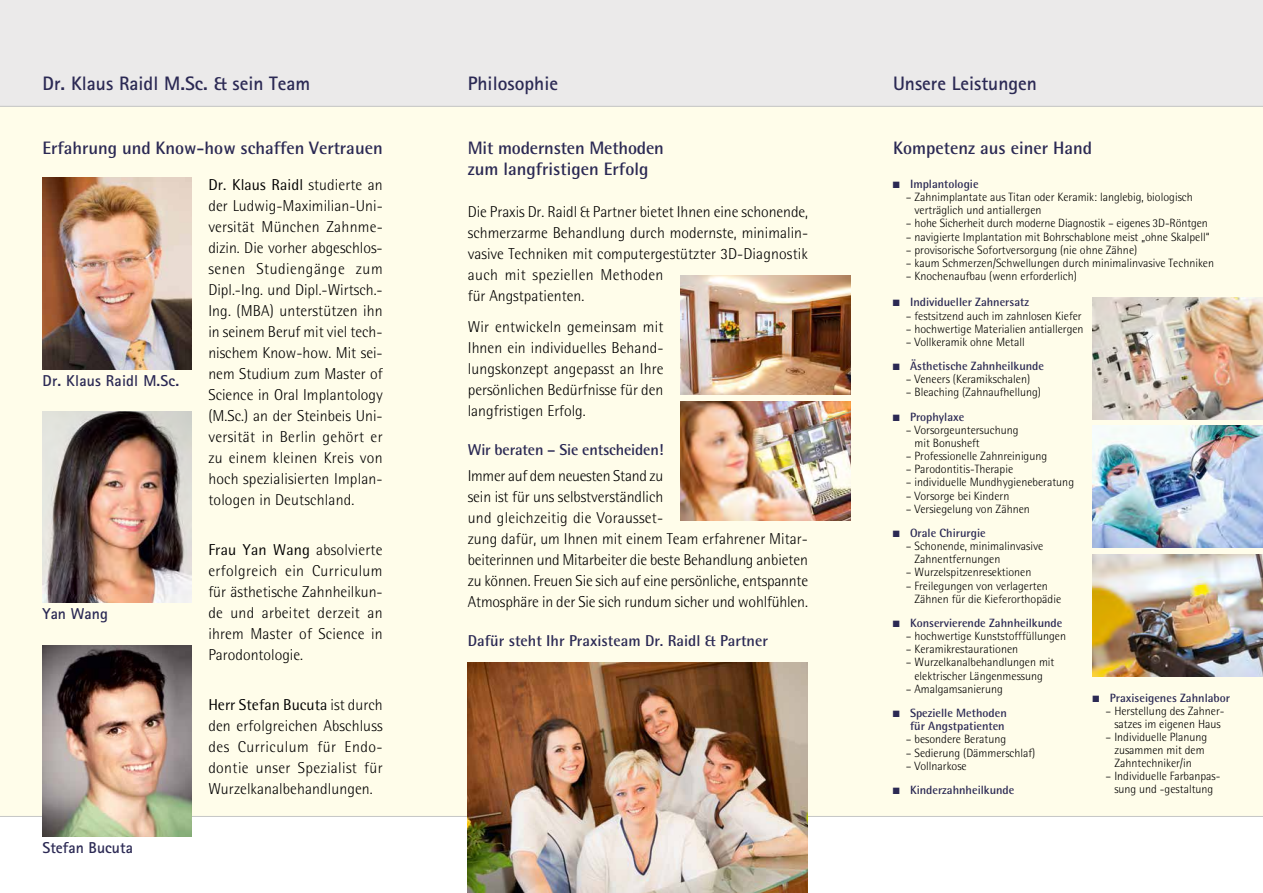
<style>
.page{position:relative;width:1263px;height:893px;background:#fff}
.page>*{position:absolute;margin:0;border:0;box-sizing:border-box;transform-origin:0 0}
.t1{font:700 19.5px "Rotis Sans Serif";color:#2b2954}
.t2{font:700 18px/21px "Rotis Semi Sans";color:#2b2954}
.t3{font:300 15.75px/21px "Rotis Semi Sans";color:#000}
.t4{font:700 15.75px "Rotis Semi Sans";color:#2b2954}
.t5{font:700 15.75px "Rotis Sans Serif";color:#2b2954}
.t6{font:300 12px/13.2px "Rotis Semi Sans";color:#000}
.t7{font:700 12px/24.3px "Rotis Semi Sans";color:#2b2954;text-align:center}
.s1{font-weight:400}
.s2{font-family:"Spe Num Mat";font-weight:400;font-size:9px}
.s3{font-weight:300;color:#000}
.s4{font-family:"Spe Num Mat";font-weight:400;font-size:9px;color:#2b2954}
.s5{font-weight:700;color:#2b2954}
</style>
<div class="page">
<div style="left:0;top:106px;width:1263px;height:710px;background:#fffdea"></div>
<div style="left:0;top:0;width:1263px;height:106px;background:#ebeaea"></div>
<hr style="left:0;top:816px;width:1263px;height:1px;background:#c5c6c6">
<hr style="left:0;top:106px;width:1263px;height:1px;background:#c5c6c6">
<img style="left:680px;top:276px;width:170px;height:119px">
<img style="left:680px;top:401px;width:170px;height:119px">
<img style="left:468px;top:662px;width:340px;height:231px">
<img style="left:43px;top:178px;width:148px;height:191px">
<img style="left:1093px;top:297px;width:170px;height:122px">
<img style="left:1093px;top:426px;width:170px;height:122px">
<img style="left:1093px;top:554px;width:170px;height:122px">
<img style="left:43px;top:411px;width:148px;height:192px">
<img style="left:43px;top:645px;width:148px;height:191px">
<p class="t1" style="left:43px;top:71px;width:269px">Dr. Klaus Raidl M.Sc. &amp; sein Team</p>
<p class="t2" style="left:43px;top:137px;width:342px">Erfahrung und Know-how schaffen Vertrauen</p>
<p class="t5" style="left:43px;top:370px;width:138px">Dr. Klaus Raidl M.Sc.</p>
<p class="t5" style="left:43px;top:604px;width:67px">Yan Wang</p>
<p class="t5" style="left:43px;top:838px;width:92px">Stefan Bucuta</p>
<p class="t3" style="left:208px;top:174px;width:176px"><span class="s1">Dr. Klaus Raidl</span> studierte an der Ludwig-Maximilian-Uni&shy;versität München Zahnme&shy;dizin. Die vorher abgeschlos&shy;senen Studiengänge zum<br>Dipl.-Ing. und Dipl.-Wirtsch.-<br>Ing. (MBA) unterstützen ihn in seinem Beruf mit viel tech&shy;nischem Know-how. Mit sei&shy;nem Studium zum Master of<br>Science in Oral Implantology (M.Sc.) an der Steinbeis Uni&shy;versität in Berlin gehört er zu einem kleinen Kreis von hoch spezialisierten Implan&shy;tologen in Deutschland.</p>
<p class="t3" style="left:208px;top:539px;width:176px;text-align:justify"><span class="s1">Frau Yan Wang</span> absolvierte erfolgreich ein Curriculum für ästhetische Zahnheilkun&shy;de und arbeitet derzeit an ihrem Master of Science in Parodontologie.</p>
<p class="t3" style="left:208px;top:694px;width:176px"><span class="s1">Herr Stefan Bucuta</span> ist durch den erfolgreichen Abschluss des Curriculum für Endo&shy;dontie unser Spezialist für<br>Wurzelkanalbehandlungen.</p>
<p class="t1" style="left:468px;top:71px;width:92px">Philosophie</p>
<p class="t2" style="left:468px;top:137px;width:198px">Mit modernsten Methoden zum langfristigen Erfolg</p>
<p class="t3" style="left:468px;top:201px;width:342px">Die Praxis Dr. Raidl &amp; Partner bietet Ihnen eine schonende, schmerzarme Behandlung durch modernste, minimalin&shy;vasive Techniken mit computergestützter 3D-Diagnostik auch mit speziellen Methoden<br>für Angstpatienten.</p>
<p class="t3" style="left:468px;top:317px;width:197px;text-align:justify">Wir entwickeln gemeinsam mit Ihnen ein individuelles Behand&shy;lungskonzept angepasst an Ihre persönlichen Bedürfnisse für den langfristigen Erfolg.</p>
<p class="t4" style="left:468px;top:440px;width:197px">Wir beraten – Sie entscheiden!</p>
<p class="t3" style="left:468px;top:465px;width:342px">Immer auf dem neuesten Stand zu<br>sein ist für uns selbstverständlich<br>und gleichzeitig die Vorausset-<br>zung dafür, um Ihnen mit einem Team erfahrener Mitar&shy;beiterinnen und Mitarbeiter die beste Behandlung anbieten zu können. Freuen Sie sich auf eine persönliche, entspannte Atmosphäre in der Sie sich rundum sicher und wohlfühlen.</p>
<p class="t4" style="left:468px;top:631px;width:302px">Dafür steht Ihr Praxisteam Dr. Raidl &amp; Partner</p>
<p class="t1" style="left:893px;top:71px;width:146px">Unsere Leistungen</p>
<p class="t2" style="left:893px;top:137px;width:201px">Kompetenz aus einer Hand</p>
<p class="t7" style="left:893px;top:172px;width:87px"><span class="s2">y</span> Implantologie</p>
<p class="t6" style="left:914px;top:191px;width:280px;text-indent:-9px">– Zahnimplantate aus Titan oder Keramik: langlebig, biologisch verträglich und antiallergen</p>
<p class="t6" style="left:906px;top:217px;width:304px">– hohe Sicherheit durch moderne Diagnostik – eigenes 3D-Röntgen</p>
<p class="t6" style="left:906px;top:230px;width:305px">– navigierte Implantation mit Bohrschablone meist „ohne Skalpell“</p>
<p class="t6" style="left:906px;top:243px;width:233px">– provisorische Sofortversorgung (nie ohne Zähne)</p>
<p class="t6" style="left:906px;top:256px;width:310px">– kaum Schmerzen/Schwellungen durch minimalinvasive Techniken</p>
<p class="t6" style="left:906px;top:269px;width:173px">– Knochenaufbau (wenn erforderlich)</p>
<p class="t7" style="left:893px;top:290px;width:137px"><span class="s2">y</span> Individueller Zahnersatz</p>
<p class="t6" style="left:906px;top:309px;width:177px">– festsitzend auch im zahnlosen Kiefer</p>
<p class="t6" style="left:906px;top:322px;width:179px">– hochwertige Materialien antiallergen</p>
<p class="t7" style="left:893px;top:329px;width:153px"><span class="s3">– Vollkeramik ohne Metall<br></span><span class="s2">y</span> Ästhetische Zahnheilkunde</p>
<p class="t6" style="left:906px;top:373px;width:126px">– Veneers (Keramikschalen)</p>
<p class="t6" style="left:893px;top:380px;width:149px;line-height:24.3px;text-indent:13px">– Bleaching (Zahnaufhellung) <span class="s4">y</span> <span class="s5">Prophylaxe</span></p>
<p class="t6" style="left:914px;top:423px;width:106px;text-indent:-9px">– Vorsorgeuntersuchung mit Bonusheft</p>
<p class="t6" style="left:906px;top:450px;width:143px">– Professionelle Zahnreinigung</p>
<p class="t6" style="left:906px;top:463px;width:109px">– Parodontitis-Therapie</p>
<p class="t6" style="left:906px;top:476px;width:170px">– individuelle Mundhygieneberatung</p>
<p class="t6" style="left:906px;top:489px;width:105px">– Vorsorge bei Kindern</p>
<p class="t6" style="left:893px;top:496px;width:138px;line-height:24.3px;text-indent:13px">– Versiegelung von Zähnen <span class="s4">y</span> <span class="s5">Orale Chirurgie</span></p>
<p class="t6" style="left:914px;top:540px;width:130px;text-indent:-9px">– Schonende, minimalinvasive<br>Zahnentfernungen</p>
<p class="t6" style="left:906px;top:566px;width:127px">– Wurzelspitzenresektionen</p>
<p class="t6" style="left:914px;top:579px;width:148px;text-indent:-9px">– Freilegungen von verlagerten<br>Zähnen für die Kieferorthopädie</p>
<p class="t7" style="left:893px;top:611px;width:171px"><span class="s2">y</span> Konservierende Zahnheilkunde</p>
<p class="t6" style="left:906px;top:630px;width:162px">– hochwertige Kunststofffüllungen</p>
<p class="t6" style="left:906px;top:643px;width:114px">– Keramikrestaurationen</p>
<p class="t6" style="left:906px;top:656px;width:150px;text-align:center">– Wurzelkanalbehandlungen mit elektrischer Längenmessung</p>
<p class="t6" style="left:893px;top:676px;width:115px;line-height:24.3px;text-indent:13px">– Amalgamsanierung <span class="s4">y</span> <span class="s5">Spezielle Methoden</span></p>
<p class="t7" style="left:910px;top:714px;width:96px">für Angstpatienten</p>
<p class="t6" style="left:906px;top:733px;width:102px">– besondere Beratung</p>
<p class="t6" style="left:906px;top:746px;width:131px">– Sedierung (Dämmerschlaf)</p>
<p class="t7" style="left:893px;top:753px;width:123px;text-align:left;text-indent:13px"><span class="s3">– Vollnarkose<br></span><span class="s2">y</span> Kinderzahnheilkunde</p>
<p class="t7" style="left:1093px;top:685px;width:139px"><span class="s2">y</span> Praxiseigenes Zahnlabor</p>
<p class="t6" style="left:1106px;top:704px;width:120px;text-align:center">– Herstellung des Zahner&shy;satzes im eigenen Haus</p>
<p class="t6" style="left:1106px;top:730px;width:103px;text-align:center">– Individuelle Planung zusammen mit dem<br>Zahntechniker/in</p>
<p class="t6" style="left:1106px;top:770px;width:116px;text-align:center">– Individuelle Farbanpas&shy;sung und -gestaltung</p>
</div>
